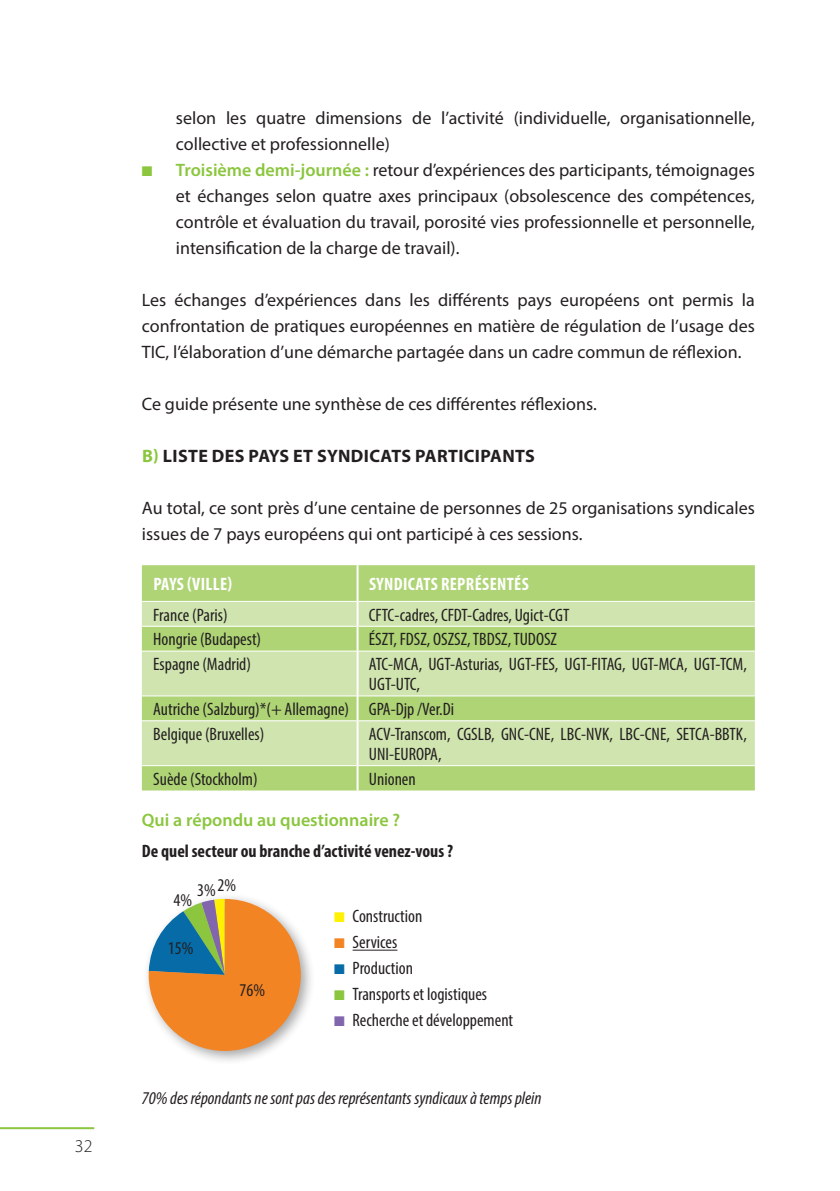
<style>
.page{position:relative;width:840px;height:1191px;background:#fff}
.page>*{position:absolute;margin:0;border:0;box-sizing:border-box;transform-origin:0 0}
.TEXTE{font:18px/26px "Myriad Pro";color:#231f20}
.TEXTE-2{font:condensed 18px/20px "Myriad Pro";color:#231f20}
.TEXTE-3{font:italic condensed 18px "Myriad Pro";color:#231f20}
.TEXTE-4{font:700 condensed 18px "Myriad Pro";color:#231f20}
.Titre_4{font:700 18px "Myriad Pro";letter-spacing:.02em;color:#231f20}
.TEXTE-5{font:700 condensed 18px "Myriad Pro";letter-spacing:.02em;color:#fff}
.Texte_puce{font:600 18px "Myriad Pro";color:#8bc63e}
.t1{font:300 18px "Myriad Pro";color:#231f20}
.s1{color:#8bc63e}
.s2{font-weight:600;color:#8bc63e}
.s3{color:#fff101}
.s4{color:#f38423}
.s5{color:#066ba7}
.s6{color:#8266ad}
</style>
<div class="page">
<hr style="left:0;top:1127px;width:94px;height:2px;background:#8bc63e">
<div style="left:142px;top:565px;width:612px;height:225px;background:#aed475"></div>
<svg style="left:142px;top:602px;width:612px;height:163px;background:#c5df9e"></svg>
<hr style="left:142px;top:601px;width:214px;height:1px;background:#fff">
<hr style="left:358px;top:601px;width:396px;height:1px;background:#fff">
<hr style="left:142px;top:626px;width:214px;height:1px;background:#fff">
<hr style="left:358px;top:626px;width:396px;height:1px;background:#fff">
<hr style="left:142px;top:650px;width:214px;height:1px;background:#fff">
<hr style="left:358px;top:650px;width:396px;height:1px;background:#fff">
<hr style="left:142px;top:695px;width:214px;height:1px;background:#fff">
<hr style="left:358px;top:695px;width:396px;height:1px;background:#fff">
<hr style="left:142px;top:720px;width:214px;height:1px;background:#fff">
<hr style="left:358px;top:720px;width:396px;height:1px;background:#fff">
<hr style="left:142px;top:765px;width:214px;height:1px;background:#fff">
<hr style="left:358px;top:765px;width:396px;height:1px;background:#fff">
<hr style="left:356px;top:565px;width:2px;height:36px;background:#fff">
<hr style="left:356px;top:601px;width:2px;height:25px;background:#fff">
<hr style="left:356px;top:626px;width:2px;height:25px;background:#fff">
<hr style="left:356px;top:651px;width:2px;height:45px;background:#fff">
<hr style="left:356px;top:696px;width:2px;height:25px;background:#fff">
<hr style="left:356px;top:721px;width:2px;height:44px;background:#fff">
<hr style="left:356px;top:765px;width:2px;height:25px;background:#fff">
<hr style="left:352px;top:949px;width:45px;height:1px;background:#231f20">
<div style="left:142px;top:892px;width:173px;height:173px;background:#231f20;opacity:.4"></div>
<svg style="left:149px;top:899px;width:151px;height:152px;background:#d09b61"></svg>
<p class="t1" style="left:75px;top:1135px;width:19px">32</p>
<p class="TEXTE" style="left:176px;top:105px;width:580px">selon les quatre dimensions de l’activité (individuelle, organisationnelle, collective et professionnelle)</p>
<p class="TEXTE" style="left:176px;top:157px;width:580px;text-align:justify;text-indent:-34px"><span class="s1">■</span> <span class="s2">Troisième demi-journée :</span> retour d’expériences des participants, témoignages et échanges selon quatre axes principaux (obsolescence des compétences, contrôle et évaluation du travail, porosité vies professionnelle et personnelle, intensification de la charge de travail).</p>
<p class="TEXTE" style="left:142px;top:287px;width:614px;text-align:justify">Les échanges d’expériences dans les différents pays européens ont permis la confrontation de pratiques européennes en matière de régulation de l’usage des TIC, l’élaboration d’une démarche partagée dans un cadre commun de réflexion.</p>
<p class="TEXTE" style="left:142px;top:391px;width:456px">Ce guide présente une synthèse de ces différentes réflexions.</p>
<p class="Titre_4" style="left:142px;top:444px;width:394px"><span class="s1">B)</span> LISTE DES PAYS ET SYNDICATS PARTICIPANTS</p>
<p class="TEXTE" style="left:142px;top:495px;width:614px">Au total, ce sont près d’une centaine de personnes de 25 organisations syndicales issues de 7 pays européens qui ont participé à ces sessions.</p>
<p class="TEXTE-5" style="left:153px;top:573px;width:80px">PAYS (VILLE)</p>
<p class="TEXTE-5" style="left:369px;top:573px;width:161px">SYNDICATS REPRÉSENTÉS</p>
<p class="TEXTE-2" style="left:153px;top:604px;width:76px">France (Paris)</p>
<p class="TEXTE-2" style="left:369px;top:604px;width:202px">CFTC-cadres, CFDT-Cadres, Ugict-CGT</p>
<p class="TEXTE-2" style="left:153px;top:629px;width:109px">Hongrie (Budapest)</p>
<p class="TEXTE-2" style="left:369px;top:629px;width:189px">ÉSZT, FDSZ, OSZSZ, TBDSZ, TUDOSZ</p>
<p class="TEXTE-2" style="left:153px;top:654px;width:99px">Espagne (Madrid)</p>
<p class="TEXTE-2" style="left:369px;top:654px;width:379px">ATC-MCA, UGT-Asturias, UGT-FES, UGT-FITAG, UGT-MCA, UGT-TCM,<br>UGT-UTC,</p>
<p class="TEXTE-2" style="left:153px;top:699px;width:197px">Autriche (Salzburg)*(+ Allemagne)</p>
<p class="TEXTE-2" style="left:369px;top:699px;width:87px">GPA-Djp /Ver.Di</p>
<p class="TEXTE-2" style="left:153px;top:724px;width:113px">Belgique (Bruxelles)</p>
<p class="TEXTE-2" style="left:369px;top:724px;width:379px">ACV-Transcom, CGSLB, GNC-CNE, LBC-NVK, LBC-CNE, SETCA-BBTK,<br>UNI-EUROPA,</p>
<p class="TEXTE-2" style="left:153px;top:768px;width:106px">Suède (Stockholm)</p>
<p class="TEXTE-2" style="left:369px;top:768px;width:48px">Unionen</p>
<p class="Texte_puce" style="left:142px;top:808px;width:260px">Qui a répondu au questionnaire ?</p>
<p class="TEXTE-4" style="left:142px;top:840px;width:312px">De quel secteur ou branche d’activité venez-vous ?</p>
<p class="TEXTE-2" style="left:197px;top:879px;width:20px">3%</p>
<p class="TEXTE-2" style="left:217px;top:875px;width:20px">2%</p>
<p class="TEXTE-2" style="left:173px;top:890px;width:20px">4%</p>
<p class="TEXTE-2" style="left:168px;top:938px;width:27px">15%</p>
<p class="TEXTE-2" style="left:239px;top:979px;width:27px">76%</p>
<p class="TEXTE-2" style="left:334px;top:906px;width:90px"><span class="s3">■</span> Construction</p>
<p class="TEXTE-2" style="left:334px;top:932px;width:65px"><span class="s4">■</span> Services</p>
<p class="TEXTE-2" style="left:334px;top:958px;width:80px"><span class="s5">■</span> Production</p>
<p class="TEXTE-2" style="left:334px;top:984px;width:154px"><span class="s1">■</span> Transports et logistiques</p>
<p class="TEXTE-2" style="left:334px;top:1010px;width:180px"><span class="s6">■</span> Recherche et développement</p>
<p class="TEXTE-3" style="left:142px;top:1087px;width:401px">70% des répondants ne sont pas des représentants syndicaux à temps plein</p>
</div>
